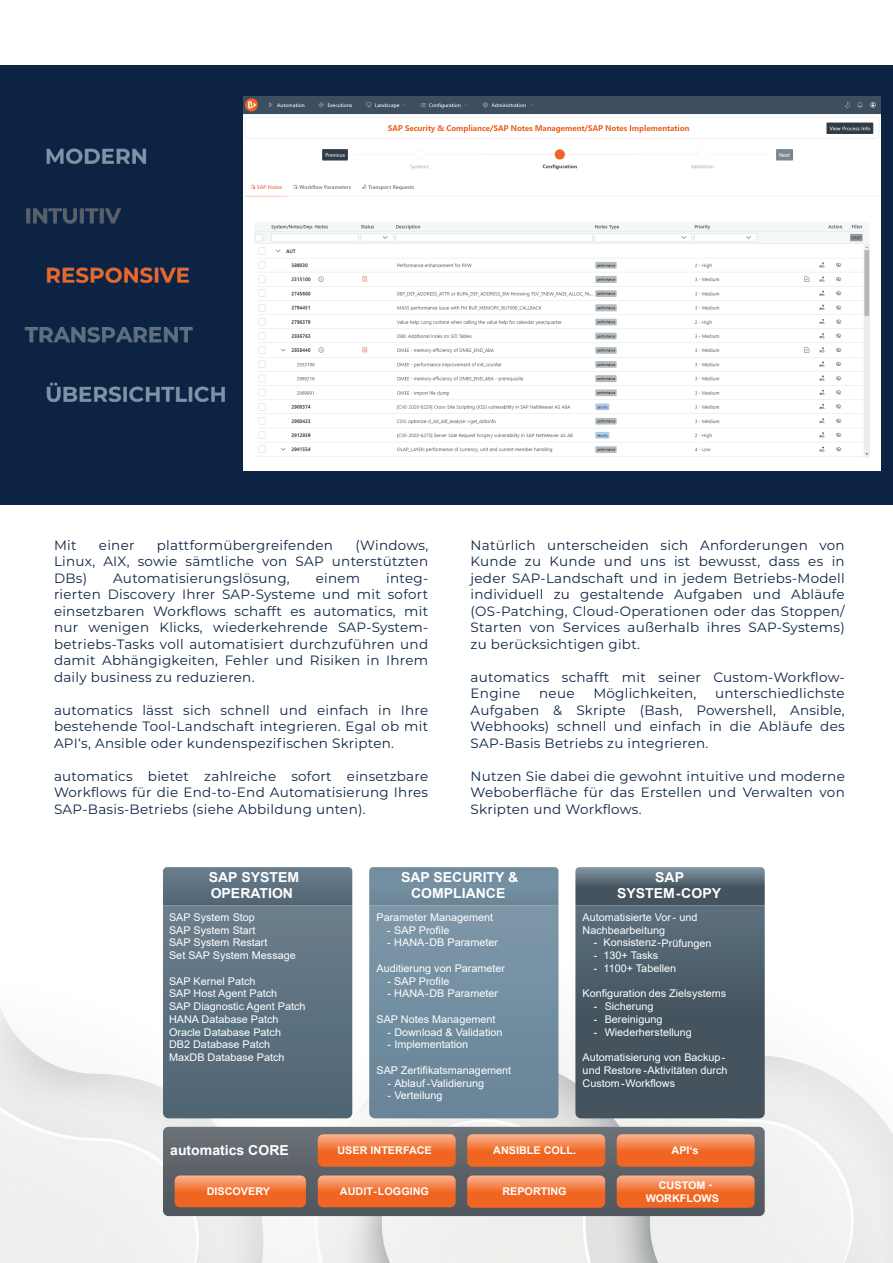
<style>
.page{position:relative;width:893px;height:1263px;background:#fff}
.page>*{position:absolute;margin:0;border:0;box-sizing:border-box;transform-origin:0 0}
.t1{font:700 13.8px/16.4px "Arial";color:#fff;text-align:center}
.t2{font:13.5px/16.5px "Montserrat";letter-spacing:.02em;color:#0c2444;text-align:justify}
.t3{font:10.65px/12.8px "Arial";color:#fff}
.t4{font:700 10.65px/12.8px "Arial";color:#fff;text-align:center}
</style>
<div class="page">
<div style="left:0;top:66px;width:893px;height:439px;background:#0d2344"></div>
<img style="left:24px;top:148px;width:201px;height:255px">
<img style="left:215px;top:955px;width:678px;height:308px">
<svg style="left:163px;top:867px;width:189px;height:251px;background:#5d7180"></svg>
<svg style="left:369px;top:867px;width:189px;height:251px;background:#728ea0"></svg>
<svg style="left:575px;top:867px;width:190px;height:251px;background:#4d5d68"></svg>
<svg style="left:163px;top:1127px;width:602px;height:89px;background:#5e6369"></svg>
<svg style="left:175px;top:1175px;width:131px;height:32px;background:#f07a40"></svg>
<svg style="left:318px;top:1175px;width:138px;height:32px;background:#f07940"></svg>
<svg style="left:467px;top:1175px;width:138px;height:33px;background:#ef7940"></svg>
<svg style="left:617px;top:1175px;width:138px;height:33px;background:#ef7940"></svg>
<svg style="left:617px;top:1134px;width:138px;height:33px;background:#f07940"></svg>
<svg style="left:467px;top:1134px;width:138px;height:33px;background:#f07940"></svg>
<svg style="left:318px;top:1134px;width:138px;height:33px;background:#f07940"></svg>
<img style="left:243px;top:97px;width:637px;height:374px">
<p class="t2" style="left:54px;top:536px;width:24px">Mit</p>
<p class="t2" style="left:99px;top:536px;width:37px">einer</p>
<p class="t2" style="left:157px;top:536px;width:178px">plattformübergreifenden</p>
<p class="t2" style="left:54px;top:536px;width:376px;text-indent:301px">(Windows, Linux, AIX, sowie sämtliche von SAP unterstützten DBs)</p>
<p class="t2" style="left:54px;top:569px;width:376px;text-indent:332px">integ&shy;rierten Discovery Ihrer SAP-Systeme und mit sofort einsetzbaren Workflows schafft es automatics, mit nur wenigen Klicks, wiederkehrende SAP-System&shy;betriebs-Tasks voll automatisiert durchzuführen und damit Abhängigkeiten, Fehler und Risiken in Ihrem daily business zu reduzieren.</p>
<p class="t2" style="left:54px;top:701px;width:376px">automatics lässt sich schnell und einfach in Ihre bestehende Tool-Landschaft integrieren. Egal ob mit API‘s, Ansible oder kundenspezifischen Skripten.</p>
<p class="t2" style="left:54px;top:767px;width:376px">automatics bietet zahlreiche sofort einsetzbare Workflows für die End-to-End Automatisierung Ihres SAP-Basis-Betriebs (siehe Abbildung unten).</p>
<p class="t2" style="left:113px;top:569px;width:178px">Automatisierungslösung,</p>
<p class="t2" style="left:316px;top:569px;width:46px">einem</p>
<p class="t2" style="left:471px;top:536px;width:376px">Natürlich unterscheiden sich Anforderungen von Kunde zu Kunde und uns ist bewusst, dass es in jeder SAP-Landschaft und in jedem Betriebs-Modell individuell zu gestaltende Aufgaben und Abläufe (OS-Patching, Cloud-Operationen oder das Stoppen/ Starten von Services außerhalb ihres SAP-Systems) zu berücksichtigen gibt.</p>
<p class="t2" style="left:471px;top:668px;width:376px">automatics schafft mit seiner Custom-Workflow-<br>Engine</p>
<p class="t2" style="left:471px;top:685px;width:376px;text-indent:245px">unterschiedlichste Aufgaben &amp; Skripte (Bash, Powershell, Ansible, Webhooks) schnell und einfach in die Abläufe des SAP-Basis Betriebs zu integrieren.</p>
<p class="t2" style="left:471px;top:767px;width:376px">Nutzen Sie dabei die gewohnt intuitive und moderne Weboberfläche für das Erstellen und Verwalten von Skripten und Workflows.</p>
<p class="t2" style="left:539px;top:685px;width:37px">neue</p>
<p class="t2" style="left:593px;top:685px;width:105px">Möglichkeiten,</p>
<p class="t1" style="left:209px;top:869px;width:92px;text-align:left">SAP SYSTEM<br>OPERATION</p>
<p class="t3" style="left:169px;top:911px;width:128px">SAP System Stop<br>SAP System Start<br>SAP System Restart<br>Set SAP System Message</p>
<p class="t3" style="left:169px;top:974px;width:138px">SAP Kernel Patch<br>SAP Host Agent Patch<br>SAP Diagnostic Agent Patch<br>HANA Database Patch<br>Oracle Database Patch<br>DB2 Database Patch<br>MaxDB Database Patch</p>
<p class="t1" style="left:401px;top:869px;width:119px">SAP SECURITY &amp;<br>COMPLIANCE</p>
<p class="t3" style="left:376px;top:911px;width:118px">Parameter Management</p>
<p class="t3" style="left:387px;top:923px;width:64px">- SAP Profile</p>
<p class="t3" style="left:387px;top:936px;width:112px">- HANA-DB Parameter</p>
<p class="t3" style="left:376px;top:962px;width:130px">Auditierung von Parameter</p>
<p class="t3" style="left:387px;top:974px;width:64px">- SAP Profile</p>
<p class="t3" style="left:387px;top:987px;width:112px">- HANA-DB Parameter</p>
<p class="t3" style="left:376px;top:1013px;width:120px">SAP Notes Management</p>
<p class="t3" style="left:387px;top:1025px;width:117px">- Download &amp; Validation</p>
<p class="t3" style="left:387px;top:1038px;width:82px">- Implementation</p>
<p class="t3" style="left:376px;top:1064px;width:136px">SAP Zertifikatsmanagement</p>
<p class="t3" style="left:387px;top:1076px;width:98px">- Ablauf-Validierung</p>
<p class="t3" style="left:387px;top:1089px;width:57px">- Verteilung</p>
<p class="t1" style="left:617px;top:869px;width:105px">SAP<br>SYSTEM-COPY</p>
<p class="t3" style="left:583px;top:911px;width:116px">Automatisierte Vor- und<br>Nachbearbeitung</p>
<p class="t3" style="left:594px;top:936px;width:119px">- Konsistenz-Prüfungen</p>
<p class="t3" style="left:594px;top:949px;width:66px">- 130+ Tasks</p>
<p class="t3" style="left:594px;top:962px;width:84px">- 1100+ Tabellen</p>
<p class="t3" style="left:583px;top:987px;width:145px">Konfiguration des Zielsystems</p>
<p class="t3" style="left:594px;top:1000px;width:61px">- Sicherung</p>
<p class="t3" style="left:594px;top:1013px;width:70px">- Bereinigung</p>
<p class="t3" style="left:594px;top:1025px;width:100px">- Wiederherstellung</p>
<p class="t3" style="left:583px;top:1051px;width:146px">Automatisierung von Backup&shy;und Restore -Aktivitäten durch<br>Custom-Workflows</p>
<p class="t1" style="left:170px;top:1142px;width:120px">automatics CORE</p>
<p class="t4" style="left:207px;top:1185px;width:65px">DISCOVERY</p>
<p class="t4" style="left:340px;top:1185px;width:91px">AUDIT-LOGGING</p>
<p class="t4" style="left:502px;top:1185px;width:66px">REPORTING</p>
<p class="t4" style="left:646px;top:1179px;width:75px">CUSTOM -<br>WORKFLOWS</p>
<p class="t4" style="left:337px;top:1144px;width:96px">USER INTERFACE</p>
<p class="t4" style="left:493px;top:1144px;width:85px">ANSIBLE COLL.</p>
<p class="t4" style="left:671px;top:1144px;width:29px">API‘s</p>
</div>
